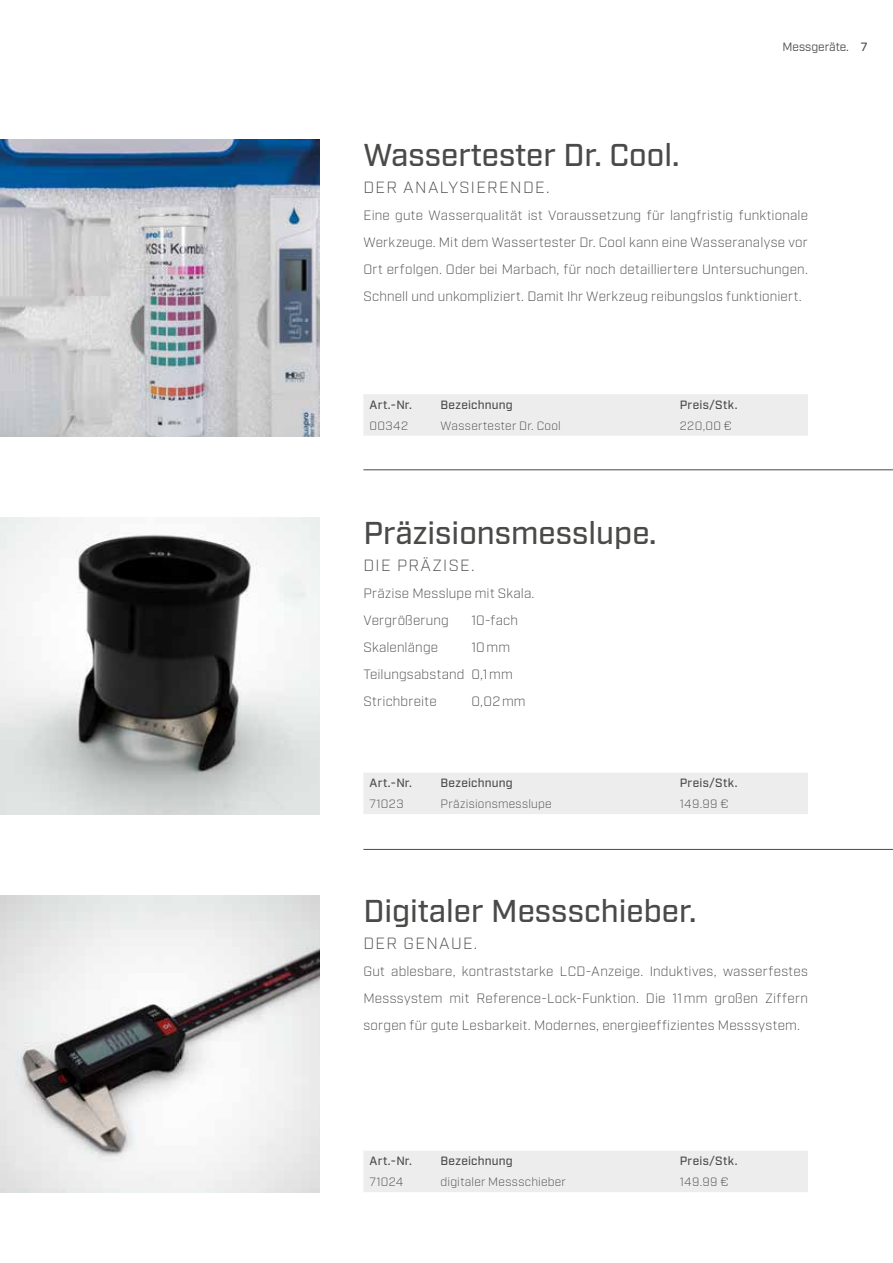
<style>
.page{position:relative;width:893px;height:1263px;background:#fff}
.page>*{position:absolute;margin:0;border:0;box-sizing:border-box;transform-origin:0 0}
.t1{font:500 31.5px "Industry";color:#4a4a49}
.t2{font:300 16.2px "Industry";letter-spacing:.085em;color:#4a4a49}
.t3{font:300 13.5px/27px "Industry";letter-spacing:.015em;color:#4a4a49;text-align:justify}
.t4{font:300 12px "Industry";letter-spacing:.025em;color:#4a4a49}
.t5{font:500 12px "Industry";letter-spacing:.02em;color:#4a4a49}
.t6{font:12px "Industry";color:#4a4a49}
.s1{font-weight:500}
</style>
<div class="page">
<img style="left:0;top:139px;width:320px;height:297px">
<img style="left:0;top:517px;width:320px;height:297px">
<hr style="left:363px;top:470px;width:530px;height:1px;background:#4a4a49">
<hr style="left:363px;top:849px;width:530px;height:1px;background:#4a4a49">
<img style="left:0;top:895px;width:320px;height:297px">
<div style="left:363px;top:394px;width:445px;height:42px;background:#ededed"></div>
<div style="left:369px;top:400px;width:60px;height:11px;background:#ededed"></div>
<div style="left:441px;top:400px;width:227px;height:11px;background:#ededed"></div>
<div style="left:680px;top:400px;width:122px;height:11px;background:#ededed"></div>
<div style="left:369px;top:421px;width:60px;height:11px;background:#ededed"></div>
<div style="left:441px;top:421px;width:227px;height:11px;background:#ededed"></div>
<div style="left:680px;top:421px;width:122px;height:11px;background:#ededed"></div>
<div style="left:363px;top:773px;width:445px;height:41px;background:#ededed"></div>
<div style="left:369px;top:779px;width:60px;height:10px;background:#ededed"></div>
<div style="left:441px;top:779px;width:227px;height:10px;background:#ededed"></div>
<div style="left:680px;top:779px;width:122px;height:10px;background:#ededed"></div>
<div style="left:369px;top:799px;width:60px;height:11px;background:#ededed"></div>
<div style="left:441px;top:799px;width:227px;height:11px;background:#ededed"></div>
<div style="left:680px;top:799px;width:122px;height:11px;background:#ededed"></div>
<div style="left:363px;top:1151px;width:445px;height:41px;background:#ededed"></div>
<div style="left:369px;top:1157px;width:60px;height:10px;background:#ededed"></div>
<div style="left:441px;top:1157px;width:227px;height:10px;background:#ededed"></div>
<div style="left:680px;top:1157px;width:122px;height:10px;background:#ededed"></div>
<div style="left:369px;top:1177px;width:60px;height:11px;background:#ededed"></div>
<div style="left:441px;top:1177px;width:227px;height:11px;background:#ededed"></div>
<div style="left:680px;top:1177px;width:122px;height:11px;background:#ededed"></div>
<h1 class="t1" style="left:363px;top:136px;width:318px">Wassertester Dr. Cool.</h1>
<p class="t2" style="left:363px;top:178px;width:188px">DER ANALYSIERENDE.</p>
<p class="t6" style="left:782px;top:40px;width:86px">Messgeräte. <span class="s1">7</span></p>
<p class="t3" style="left:363px;top:202px;width:446px">Eine gute Wasserqualität ist Voraussetzung für langfristig funktionale Werkzeuge. Mit dem Wassertester Dr. Cool kann eine Wasseranalyse vor Ort erfolgen. Oder bei Marbach, für noch detailliertere Untersuchungen.<br>Schnell und unkompliziert. Damit Ihr Werkzeug reibungslos funktioniert.</p>
<p class="t5" style="left:369px;top:398px;width:44px">Art.-Nr.</p>
<p class="t5" style="left:441px;top:398px;width:74px">Bezeichnung</p>
<p class="t5" style="left:680px;top:398px;width:59px">Preis/Stk.</p>
<p class="t4" style="left:369px;top:418px;width:40px">00342</p>
<p class="t4" style="left:441px;top:418px;width:122px">Wassertester Dr. Cool</p>
<p class="t4" style="left:680px;top:418px;width:54px">220,00 €</p>
<h1 class="t1" style="left:363px;top:514px;width:295px">Präzisionsmesslupe.</h1>
<p class="t2" style="left:363px;top:556px;width:113px">DIE PRÄZISE.</p>
<p class="t3" style="left:363px;top:580px;width:173px">Präzise Messlupe mit Skala.<br>Vergrößerung</p>
<p class="t3" style="left:471px;top:607px;width:48px">10-fach</p>
<p class="t3" style="left:363px;top:634px;width:76px">Skalenlänge</p>
<p class="t3" style="left:363px;top:634px;width:151px;text-align:left;text-indent:108px">10mm<br>Teilungsabstand 0,1mm<br>Strichbreite</p>
<p class="t3" style="left:471px;top:688px;width:56px">0,02mm</p>
<p class="t5" style="left:369px;top:776px;width:44px">Art.-Nr.</p>
<p class="t5" style="left:441px;top:776px;width:74px">Bezeichnung</p>
<p class="t5" style="left:680px;top:776px;width:59px">Preis/Stk.</p>
<p class="t4" style="left:369px;top:797px;width:36px">71023</p>
<p class="t4" style="left:441px;top:797px;width:113px">Präzisionsmesslupe</p>
<p class="t4" style="left:680px;top:797px;width:50px">149.99 €</p>
<h1 class="t1" style="left:363px;top:892px;width:334px">Digitaler Messschieber.</h1>
<p class="t2" style="left:363px;top:934px;width:115px">DER GENAUE.</p>
<p class="t3" style="left:363px;top:958px;width:446px">Gut ablesbare, kontraststarke LCD-Anzeige. Induktives, wasserfestes Messsystem mit Reference-Lock-Funktion. Die 11mm großen Ziffern sorgen für gute Lesbarkeit. Modernes, energieeffizientes Messsystem.</p>
<p class="t5" style="left:369px;top:1154px;width:44px">Art.-Nr.</p>
<p class="t5" style="left:441px;top:1154px;width:74px">Bezeichnung</p>
<p class="t5" style="left:680px;top:1154px;width:59px">Preis/Stk.</p>
<p class="t4" style="left:369px;top:1175px;width:35px">71024</p>
<p class="t4" style="left:441px;top:1175px;width:127px">digitaler Messschieber</p>
<p class="t4" style="left:680px;top:1175px;width:50px">149.99 €</p>
</div>
